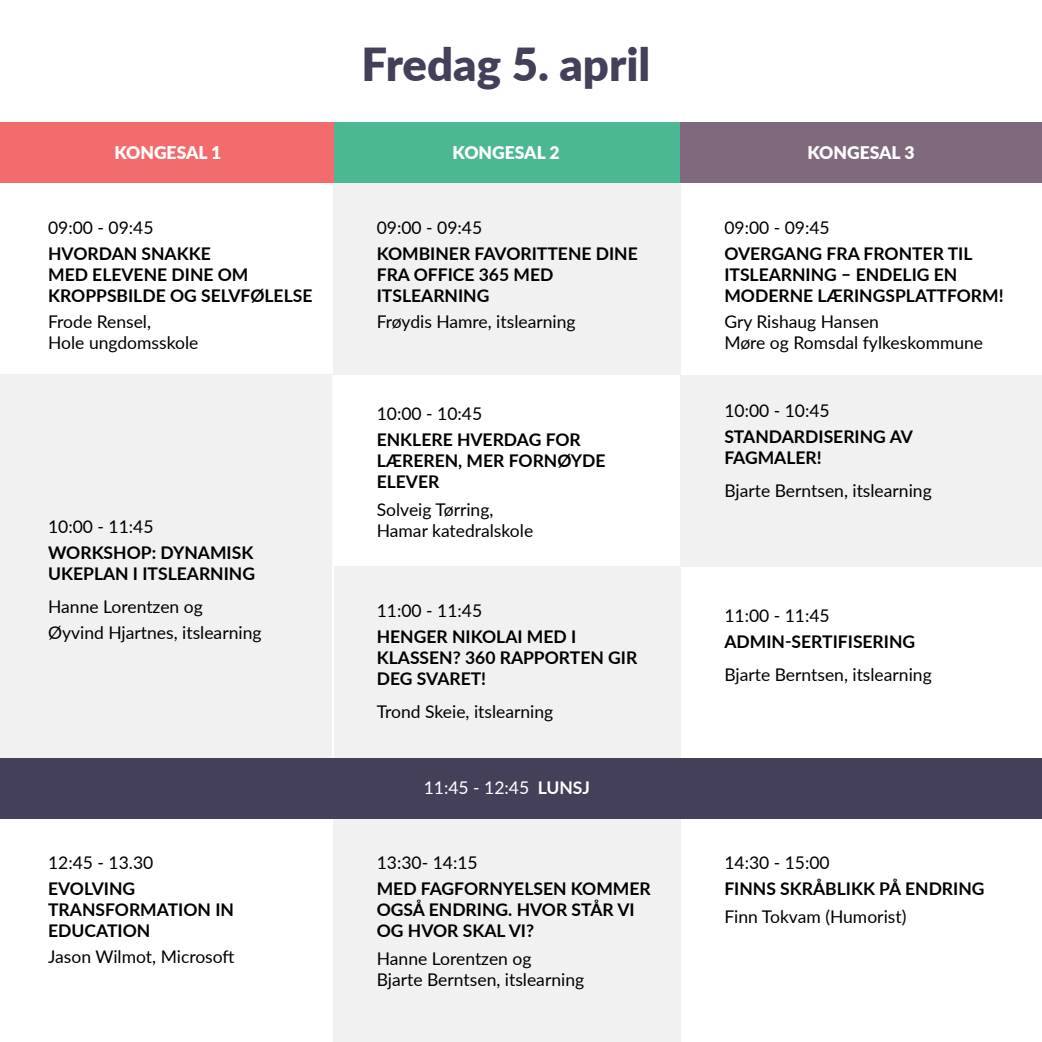
<style>
.page{position:relative;width:1042px;height:1042px;background:#fff}
.page>*{position:absolute;margin:0;border:0;box-sizing:border-box;transform-origin:0 0}
.t1{font:900 45.5px "Lato";color:#45405a}
.t2{font:700 17.5px/21px "Lato";color:#000}
.t3{font:17.5px/21px "Lato";color:#000}
.t4{font:900 17.5px "Lato";color:#fff}
.t5{font:17.5px "Lato";color:#fff}
.s1{font-weight:700}
</style>
<div class="page">
<div style="left:319px;top:123px;width:377px;height:60px;background:#4bb891"></div>
<div style="left:0;top:375px;width:333px;height:383px;background:#f1f1f2"></div>
<div style="left:681px;top:123px;width:361px;height:60px;background:#7e697d"></div>
<div style="left:333px;top:183px;width:348px;height:192px;background:#f1f1f2"></div>
<div style="left:333px;top:818px;width:348px;height:224px;background:#f1f1f2"></div>
<div style="left:333px;top:566px;width:348px;height:192px;background:#f1f1f2"></div>
<div style="left:681px;top:375px;width:361px;height:191px;background:#f1f1f2"></div>
<div style="left:0;top:123px;width:333px;height:60px;background:#f26b6d"></div>
<hr style="left:332px;top:375px;width:2px;height:383px;background:#fff">
<div style="left:0;top:758px;width:1042px;height:60px;background:#45405a"></div>
<h1 class="t1" style="left:362px;top:30px;width:290px">Fredag 5. april</h1>
<p class="t4" style="left:114px;top:139px;width:109px">KONGESAL 1</p>
<p class="t4" style="left:452px;top:139px;width:109px">KONGESAL 2</p>
<p class="t4" style="left:807px;top:139px;width:109px">KONGESAL 3</p>
<p class="t3" style="left:48px;top:216px;width:107px">09:00 - 09:45</p>
<p class="t2" style="left:48px;top:242px;width:266px">HVORDAN SNAKKE<br>MED ELEVENE DINE OM<br>KROPPSBILDE OG SELVFØLELSE</p>
<p class="t3" style="left:48px;top:310px;width:152px">Frode Rensel,<br>Hole ungdomsskole</p>
<p class="t3" style="left:48px;top:516px;width:107px">10:00 - 11:45</p>
<p class="t2" style="left:48px;top:542px;width:208px">WORKSHOP: DYNAMISK<br>UKEPLAN I ITSLEARNING</p>
<p class="t3" style="left:48px;top:593px;width:215px;line-height:25.9px">Hanne Lorentzen og<br>Øyvind Hjartnes, itslearning</p>
<p class="t3" style="left:48px;top:851px;width:107px">12:45 - 13.30</p>
<p class="t2" style="left:48px;top:877px;width:187px">EVOLVING<br>TRANSFORMATION IN<br>EDUCATION</p>
<p class="t3" style="left:48px;top:945px;width:188px">Jason Wilmot, Microsoft</p>
<p class="t3" style="left:377px;top:216px;width:107px">09:00 - 09:45</p>
<p class="t2" style="left:377px;top:242px;width:262px">KOMBINER FAVORITTENE DINE<br>FRA OFFICE 365 MED<br>ITSLEARNING</p>
<p class="t3" style="left:377px;top:310px;width:200px">Frøydis Hamre, itslearning</p>
<p class="t3" style="left:377px;top:402px;width:107px">10:00 - 10:45</p>
<p class="t2" style="left:377px;top:428px;width:230px">ENKLERE HVERDAG FOR<br>LÆREREN, MER FORNØYDE<br>ELEVER</p>
<p class="t3" style="left:377px;top:498px;width:158px">Solveig Tørring,<br>Hamar katedralskole</p>
<p class="t3" style="left:377px;top:599px;width:107px">11:00 - 11:45</p>
<p class="t2" style="left:377px;top:625px;width:262px">HENGER NIKOLAI MED I<br>KLASSEN? 360 RAPPORTEN GIR<br>DEG SVARET!</p>
<p class="t3" style="left:377px;top:700px;width:178px">Trond Skeie, itslearning</p>
<p class="t5" style="left:424px;top:774px;width:168px">11:45 - 12:45 <span class="s1">LUNSJ</span></p>
<p class="t3" style="left:377px;top:851px;width:102px">13:30- 14:15</p>
<p class="t2" style="left:377px;top:877px;width:275px">MED FAGFORNYELSEN KOMMER<br>OGSÅ ENDRING. HVOR STÅR VI<br>OG HVOR SKAL VI?</p>
<p class="t3" style="left:377px;top:947px;width:209px">Hanne Lorentzen og<br>Bjarte Berntsen, itslearning</p>
<p class="t3" style="left:724px;top:216px;width:107px">09:00 - 09:45</p>
<p class="t2" style="left:724px;top:242px;width:281px">OVERGANG FRA FRONTER TIL<br>ITSLEARNING – ENDELIG EN<br>MODERNE LÆRINGSPLATTFORM!</p>
<p class="t3" style="left:724px;top:310px;width:260px">Gry Rishaug Hansen<br>Møre og Romsdal fylkeskommune</p>
<p class="t3" style="left:724px;top:400px;width:107px">10:00 - 10:45</p>
<p class="t2" style="left:724px;top:426px;width:190px">STANDARDISERING AV<br>FAGMALER!</p>
<p class="t3" style="left:724px;top:480px;width:209px">Bjarte Berntsen, itslearning</p>
<p class="t3" style="left:724px;top:604px;width:107px">11:00 - 11:45</p>
<p class="t2" style="left:724px;top:630px;width:192px">ADMIN-SERTIFISERING</p>
<p class="t3" style="left:724px;top:663px;width:209px">Bjarte Berntsen, itslearning</p>
<p class="t3" style="left:724px;top:851px;width:107px">14:30 - 15:00</p>
<p class="t2" style="left:724px;top:877px;width:262px">FINNS SKRÅBLIKK PÅ ENDRING</p>
<p class="t3" style="left:724px;top:905px;width:183px">Finn Tokvam (Humorist)</p>
</div>
